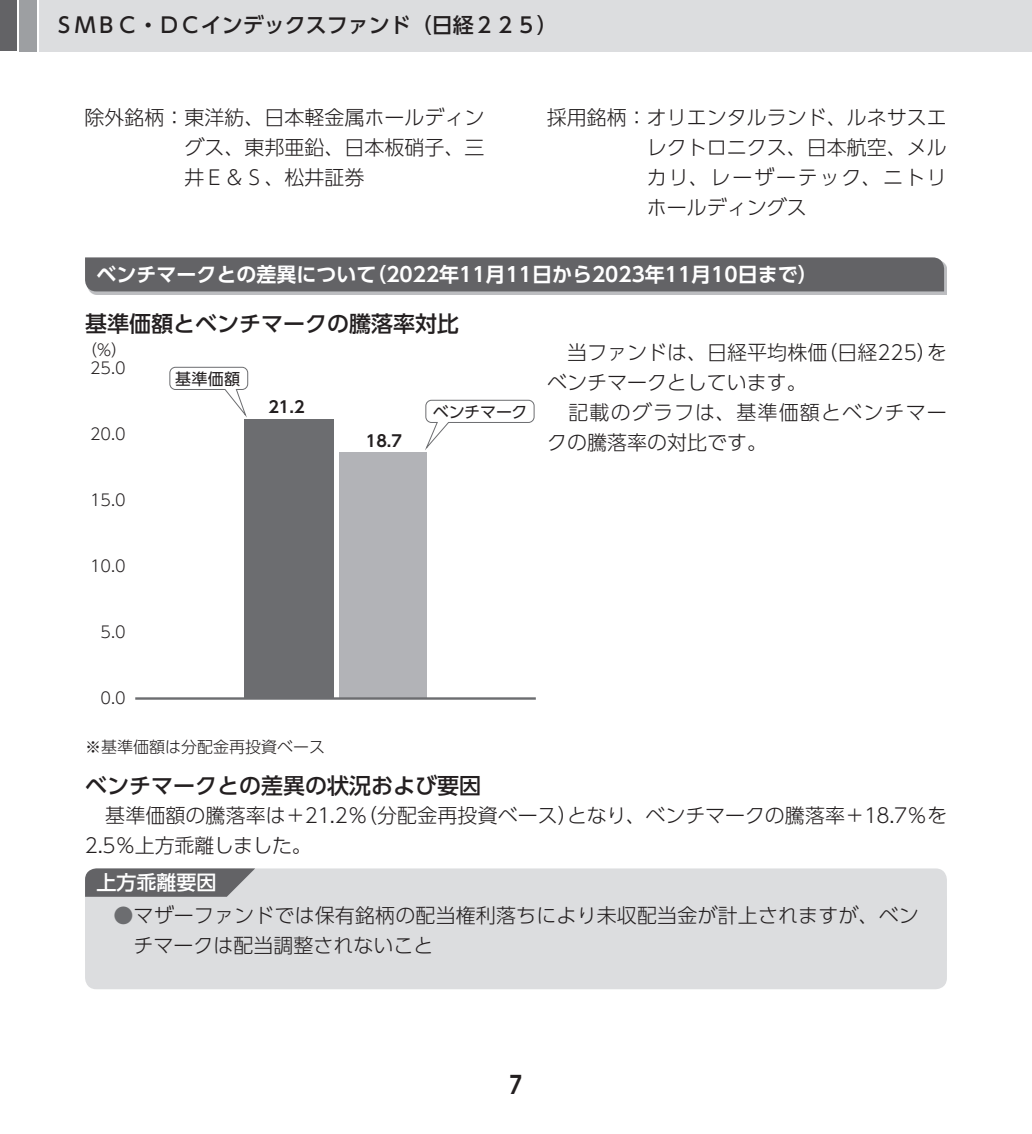
<style>
.page{position:relative;width:1032px;height:1134px;background:#fff}
.page>*{position:absolute;margin:0;border:0;box-sizing:border-box;transform-origin:0 0}
.t1{font:700 24px "UD Shin Go Pro De";color:#231f20}
.t2{font:500 22px "UD Shin Go Pro";color:#231f20}
.t3{font:500 21px "UD Shin Go Pro";color:#231f20}
.t4{font:300 20px/30px "UD Shin Go Pro";color:#231f20}
.t5{font:700 20px "UD Shin Go Pro De";color:#fff}
.t6{font:500 20px "UD Shin Go Pro";color:#fff}
.t7{font:300 16px "UD Shin Go Pro";color:#231f20}
.t8{font:16px "UD Shin Go Pro";letter-spacing:-.005em;color:#231f20}
.t9{font:700 16px "UD Shin Go Pro De";color:#231f20}
.s1{color:#6c6d70}
</style>
<div class="page">
<div style="left:0;top:0;width:17px;height:51px;background:#636366"></div>
<div style="left:20px;top:0;width:17px;height:51px;background:#9d9fa2"></div>
<div style="left:40px;top:0;width:992px;height:51px;background:#dcdddf"></div>
<div style="left:88px;top:260px;width:859px;height:34px;background:linear-gradient(to right,#bcbdc0,#bcbdc0)"></div>
<div style="left:85px;top:257px;width:859px;height:34px;background:#636366"></div>
<div style="left:339px;top:452px;width:88px;height:246px;background:#b2b3b7"></div>
<hr style="left:135px;top:697px;width:401px;height:3px;background:#6c6d70">
<svg style="left:425px;top:399px;width:110px;height:51px"></svg>
<svg style="left:169px;top:366px;width:80px;height:52px"></svg>
<div style="left:244px;top:419px;width:89px;height:279px;background:#6c6d70"></div>
<div style="left:85px;top:897px;width:862px;height:64px;background:#dcdddf"></div>
<svg style="left:85px;top:868px;width:862px;height:29px;background:#c7c8ca"></svg>
<div style="left:85px;top:961px;width:862px;height:28px;background:#dcdddf"></div>
<p class="t3" style="left:54px;top:8px;width:506px">ＳＭＢＣ・ＤＣインデックスファンド（日経２２５）</p>
<p class="t4" style="left:184px;top:102px;width:301px;text-align:justify;text-indent:-100px">除外銘柄：東洋紡、日本軽金属ホールディングス、東邦亜鉛、日本板硝子、三井Ｅ＆Ｓ、松井証券</p>
<p class="t4" style="left:647px;top:102px;width:302px;text-align:justify;text-indent:-100px">採用銘柄：オリエンタルランド、ルネサスエレクトロニクス、日本航空、メルカリ、レーザーテック、ニトリホールディングス</p>
<p class="t5" style="left:96px;top:258px;width:723px">ベンチマークとの差異について（2022年11月11日から2023年11月10日まで）</p>
<p class="t2" style="left:85px;top:306px;width:375px">基準価額とベンチマークの騰落率対比</p>
<p class="t7" style="left:81px;top:337px;width:48px">（％）</p>
<p class="t4" style="left:547px;top:336px;width:401px">　当ファンドは、日経平均株価（日経225）をベンチマークとしています。<br>　記載のグラフは、基準価額とベンチマークの騰落率の対比です。</p>
<p class="t7" style="left:90px;top:355px;width:37px">25.0</p>
<p class="t8" style="left:175px;top:366px;width:66px">基準価額</p>
<p class="t9" style="left:268px;top:394px;width:38px">21.2</p>
<p class="t8" style="left:433px;top:399px;width:96px">ベンチマーク</p>
<p class="t7" style="left:90px;top:421px;width:37px">20.0</p>
<p class="t9" style="left:366px;top:427px;width:38px">18.7</p>
<p class="t7" style="left:90px;top:487px;width:37px">15.0</p>
<p class="t7" style="left:90px;top:553px;width:37px">10.0</p>
<p class="t7" style="left:101px;top:619px;width:27px">5.0</p>
<p class="t7" style="left:101px;top:685px;width:27px">0.0</p>
<p class="t7" style="left:85px;top:734px;width:241px">※基準価額は分配金再投資ベース</p>
<p class="t2" style="left:85px;top:768px;width:397px">ベンチマークとの差異の状況および要因</p>
<p class="t4" style="left:85px;top:800px;width:864px">　基準価額の騰落率は＋21.2％（分配金再投資ベース）となり、ベンチマークの騰落率＋18.7％を<br>2.5％上方乖離しました。</p>
<p class="t6" style="left:96px;top:866px;width:121px">上方乖離要因</p>
<p class="t4" style="left:133px;top:899px;width:787px;text-indent:-20px"><span class="s1">●</span>マザーファンドでは保有銘柄の配当権利落ちにより未収配当金が計上されますが、ベンチマークは配当調整されないこと</p>
<p class="t1" style="left:510px;top:1065px;width:14px">7</p>
</div>
